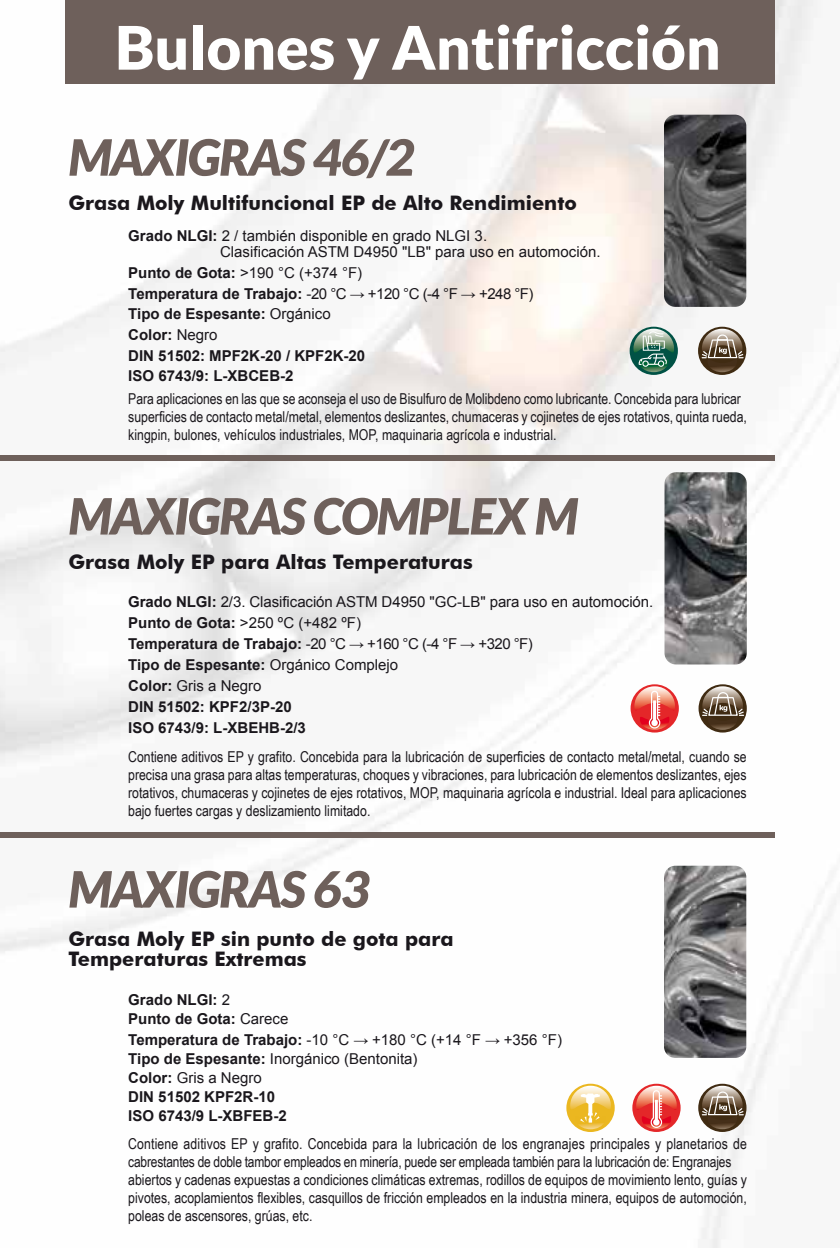
<style>
.page{position:relative;width:840px;height:1248px;background:#fff}
.page>*{position:absolute;margin:0;border:0;box-sizing:border-box;transform-origin:0 0}
.t1{font:900 60px "Lato";color:#fff}
.t2{font:italic 900 50px "Lato";letter-spacing:-.025em;color:#6e605b}
.t3{font:700 20px/20px "Futura BT";color:#1a171c}
.t4{font:15px/18px "Arial Narrow";color:#1a171c}
.t5{font:700 15px/20.6px "Arial";color:#1a171c}
.t6{font:15px/21px "Arial";color:#1a171c}
.s1{font-weight:700}
.s2{font-weight:400}
</style>
<div class="page">
<img style="left:0;top:0;width:839px;height:1247px">
<div style="left:65px;top:0;width:708px;height:84px;background:#6e605b"></div>
<div style="left:0;top:455px;width:774px;height:6px;background:#6e605b"></div>
<div style="left:0;top:832px;width:774px;height:6px;background:#6e605b"></div>
<img style="left:664px;top:472px;width:82px;height:192px">
<svg style="left:698px;top:684px;width:48px;height:48px"></svg>
<svg style="left:701px;top:686px;width:43px;height:43px;background:#897968"></svg>
<svg style="left:630px;top:684px;width:48px;height:48px"></svg>
<svg style="left:634px;top:686px;width:40px;height:43px"></svg>
<img style="left:663px;top:115px;width:82px;height:192px">
<svg style="left:629px;top:326px;width:48px;height:49px"></svg>
<svg style="left:633px;top:328px;width:40px;height:44px;background:#699685"></svg>
<svg style="left:697px;top:327px;width:48px;height:48px"></svg>
<svg style="left:700px;top:329px;width:43px;height:43px;background:#887968"></svg>
<img style="left:663px;top:865px;width:82px;height:192px">
<svg style="left:697px;top:1083px;width:49px;height:48px"></svg>
<svg style="left:700px;top:1085px;width:44px;height:44px;background:#8a7b6a"></svg>
<svg style="left:632px;top:1083px;width:48px;height:48px"></svg>
<svg style="left:635px;top:1085px;width:41px;height:44px"></svg>
<svg style="left:566px;top:1083px;width:48px;height:48px"></svg>
<svg style="left:570px;top:1085px;width:40px;height:44px"></svg>
<h1 class="t1" style="left:115px;top:13px;width:606px">Bulones y Antifricción</h1>
<h2 class="t2" style="left:68px;top:128px;width:348px">MAXIGRAS 46/2</h2>
<h3 class="t3" style="left:68px;top:193px;width:509px">Grasa Moly Multifuncional EP de Alto Rendimiento</h3>
<p class="t6" style="left:220px;top:228px;width:381px;line-height:16px;text-indent:-92px"><span class="s1">Grado NLGI:</span> 2 / también disponible en grado NLGI 3.<br>Clasificación ASTM D4950 "LB" para uso en automoción.</p>
<p class="t5" style="left:128px;top:263px;width:406px">Punto de Gota: <span class="s2">&gt;190 °C (+374 °F)<br></span>Temperatura de Trabajo: <span class="s2">-20 °C → +120 °C (-4 °F → +248 °F)<br></span>Tipo de Espesante: <span class="s2">Orgánico<br></span>Color: <span class="s2">Negro<br></span>DIN 51502: MPF2K-20 / KPF2K-20<br>ISO 6743/9: L-XBCEB-2</p>
<p class="t4" style="left:128px;top:389px;width:620px">Para aplicaciones en las que se aconseja el uso de Bisulfuro de Molibdeno como lubricante. Concebida para lubricar superficies de contacto metal/metal, elementos deslizantes, chumaceras y cojinetes de ejes rotativos, quinta rueda, kingpin, bulones, vehículos industriales, MOP, maquinaria agrícola e industrial.</p>
<h2 class="t2" style="left:68px;top:487px;width:511px">MAXIGRAS COMPLEX M</h2>
<h3 class="t3" style="left:68px;top:551px;width:405px">Grasa Moly EP para Altas Temperaturas</h3>
<p class="t6" style="left:128px;top:591px;width:526px"><span class="s1">Grado NLGI:</span> 2/3. Clasificación ASTM D4950 "GC-LB" para uso en automoción.<br><span class="s1">Punto de Gota:</span> &gt;250 ºC (+482 ºF)<br><span class="s1">Temperatura de Trabajo:</span> -20 °C → +160 °C (-4 °F → +320 °F)<br><span class="s1">Tipo de Espesante:</span> Orgánico Complejo<br><span class="s1">Color:</span> Gris a Negro<br><span class="s1">DIN 51502: KPF2/3P-20<br>ISO 6743/9: L-XBEHB-2/3</span></p>
<p class="t4" style="left:128px;top:746px;width:619px;text-align:justify">Contiene aditivos EP y grafito. Concebida para la lubricación de superficies de contacto metal/metal, cuando se precisa una grasa para altas temperaturas, choques y vibraciones, para lubricación de elementos deslizantes, ejes rotativos, chumaceras y cojinetes de ejes rotativos, MOP, maquinaria agrícola e industrial. Ideal para aplicaciones bajo fuertes cargas y deslizamiento limitado.</p>
<h2 class="t2" style="left:68px;top:859px;width:302px">MAXIGRAS 63</h2>
<h3 class="t3" style="left:68px;top:928px;width:386px">Grasa Moly EP sin punto de gota para<br>Temperaturas Extremas</h3>
<p class="t5" style="left:128px;top:990px;width:162px;line-height:19px">Grado NLGI: <span class="s2">2<br></span>Punto de Gota: <span class="s2">Carece</span></p>
<p class="t5" style="left:128px;top:1030px;width:435px;line-height:19px">Temperatura de Trabajo: <span class="s2">-10 °C → +180 °C (+14 °F → +356 °F)<br></span>Tipo de Espesante: <span class="s2">Inorgánico (Bentonita)<br></span>Color: <span class="s2">Gris a Negro<br></span>DIN 51502 KPF2R-10<br>ISO 6743/9 L-XBFEB-2</p>
<p class="t4" style="left:128px;top:1133px;width:619px">Contiene aditivos EP y grafito. Concebida para la lubricación de los engranajes principales y planetarios de cabrestantes de doble tambor empleados en minería, puede ser empleada también para la lubricación de: Engranajes abiertos y cadenas expuestas a condiciones climáticas extremas, rodillos de equipos de movimiento lento, guías y pivotes, acoplamientos flexibles, casquillos de fricción empleados en la industria minera, equipos de automoción, poleas de ascensores, grúas, etc.</p>
</div>
